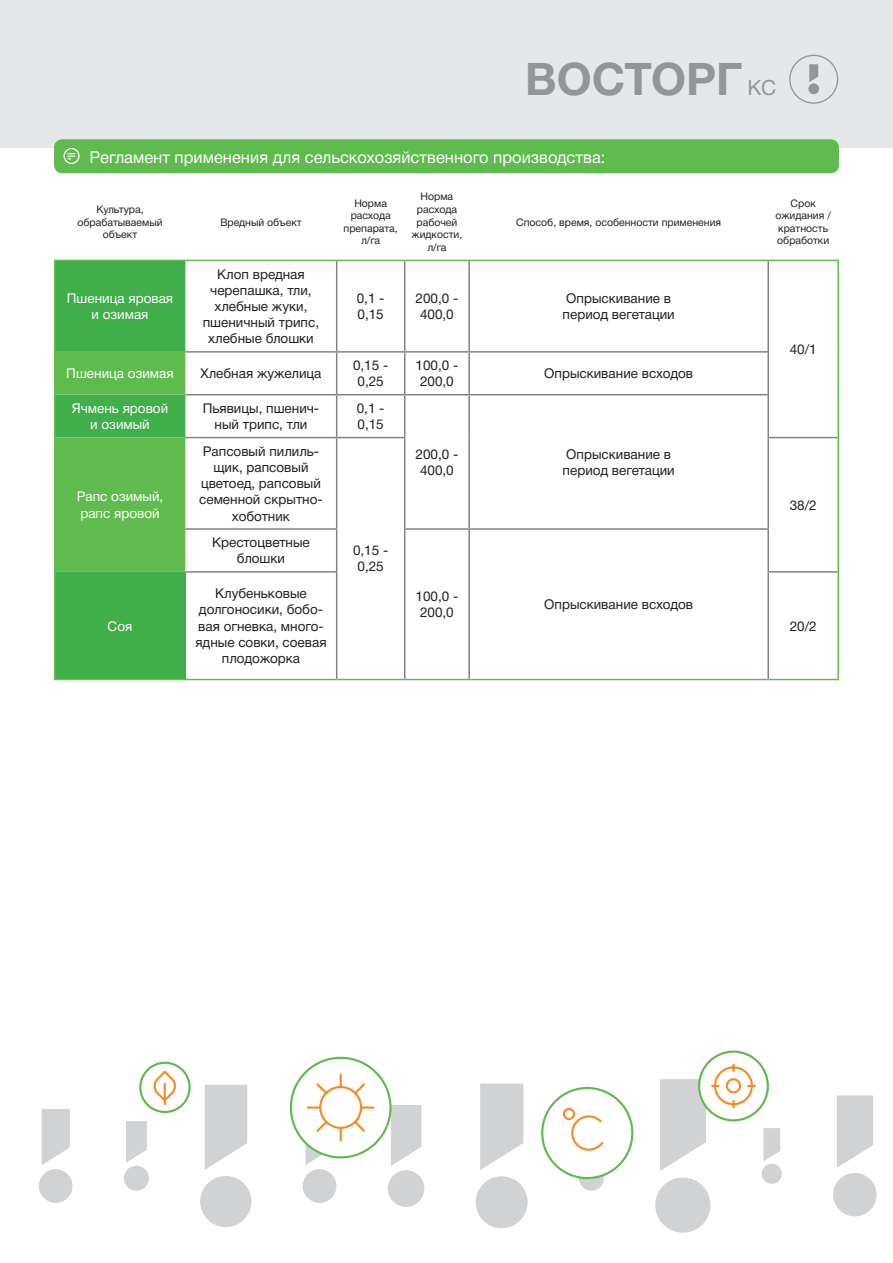
<style>
.page{position:relative;width:893px;height:1263px;background:#fff}
.page>*{position:absolute;margin:0;border:0;box-sizing:border-box;transform-origin:0 0}
.t1{font:700 45px "Helvetica Neue Cyr";color:#939598}
.t2{font:16.5px "Helvetica Neue Cyr";color:#fff}
.t3{font:13.5px/16.2px "Helvetica Neue Cyr";color:#231f20;text-align:center}
.t4{font:13.5px/16.2px "Helvetica Neue Cyr";color:#fff;text-align:center}
.t5{font:10.5px/12.6px "Helvetica Neue Cyr";color:#231f20;text-align:center}
.s1{font-weight:400;font-size:21px}
</style>
<div class="page">
<div style="left:0;top:0;width:893px;height:148px;background:#e6e7e9"></div>
<svg style="left:809px;top:64px;width:9px;height:18px"></svg>
<div style="left:808px;top:83px;width:11px;height:11px;background:#939598;border-radius:50%"></div>
<div style="left:789px;top:55px;width:49px;height:49px;border:1px solid #939598;border-radius:50%"></div>
<div style="left:54px;top:139px;width:785px;height:34px;background:#5fbb4e;border-radius:9px"></div>
<svg style="left:42px;top:1109px;width:28px;height:56px"></svg>
<div style="left:39px;top:1169px;width:34px;height:34px;background:#d1d2d4;border-radius:50%"></div>
<svg style="left:126px;top:1121px;width:21px;height:42px"></svg>
<div style="left:124px;top:1166px;width:25px;height:25px;background:#d1d2d4;border-radius:50%"></div>
<svg style="left:205px;top:1085px;width:42px;height:85px"></svg>
<div style="left:200px;top:1176px;width:51px;height:51px;background:#d1d2d4;border-radius:50%"></div>
<div style="left:303px;top:1169px;width:33px;height:34px;background:#d1d2d4;border-radius:50%"></div>
<svg style="left:391px;top:1105px;width:30px;height:61px"></svg>
<div style="left:388px;top:1170px;width:36px;height:37px;background:#d1d2d4;border-radius:50%"></div>
<svg style="left:480px;top:1084px;width:43px;height:86px"></svg>
<div style="left:476px;top:1176px;width:52px;height:52px;background:#d1d2d4;border-radius:50%"></div>
<div style="left:579px;top:1166px;width:25px;height:25px;background:#d1d2d4;border-radius:50%"></div>
<div style="left:655px;top:1177px;width:55px;height:56px;background:#d1d2d4;border-radius:50%"></div>
<svg style="left:763px;top:1128px;width:17px;height:33px"></svg>
<div style="left:762px;top:1164px;width:20px;height:20px;background:#d1d2d4;border-radius:50%"></div>
<svg style="left:837px;top:1095px;width:36px;height:73px"></svg>
<div style="left:833px;top:1173px;width:43px;height:43px;background:#d1d2d4;border-radius:50%"></div>
<svg style="left:63px;top:148px;width:17px;height:16px"></svg>
<svg style="left:56px;top:261px;width:129px;height:311px;background:#52b54c"></svg>
<div style="left:55px;top:572px;width:130px;height:107px;background:#40ae49"></div>
<hr style="left:336px;top:261px;width:1px;height:90px;background:#808285">
<hr style="left:404px;top:261px;width:1px;height:90px;background:#808285">
<hr style="left:468px;top:261px;width:2px;height:90px;background:#808285">
<hr style="left:767px;top:261px;width:2px;height:90px;background:#808285">
<hr style="left:185px;top:351px;width:152px;height:2px;background:#808285">
<hr style="left:337px;top:351px;width:68px;height:2px;background:#808285">
<hr style="left:336px;top:353px;width:1px;height:41px;background:#808285">
<hr style="left:405px;top:351px;width:64px;height:2px;background:#808285">
<hr style="left:404px;top:353px;width:1px;height:41px;background:#808285">
<hr style="left:469px;top:351px;width:300px;height:2px;background:#808285">
<hr style="left:468px;top:353px;width:2px;height:41px;background:#808285">
<hr style="left:767px;top:353px;width:2px;height:41px;background:#808285">
<hr style="left:185px;top:394px;width:152px;height:1px;background:#808285">
<hr style="left:337px;top:394px;width:68px;height:1px;background:#808285">
<hr style="left:336px;top:395px;width:1px;height:42px;background:#808285">
<hr style="left:405px;top:394px;width:64px;height:1px;background:#808285">
<hr style="left:404px;top:395px;width:1px;height:42px;background:#808285">
<hr style="left:469px;top:394px;width:300px;height:1px;background:#808285">
<hr style="left:468px;top:395px;width:2px;height:43px;background:#808285">
<hr style="left:767px;top:395px;width:2px;height:42px;background:#808285">
<hr style="left:185px;top:437px;width:152px;height:1px;background:#808285">
<hr style="left:337px;top:437px;width:68px;height:1px;background:#808285">
<hr style="left:336px;top:438px;width:1px;height:90px;background:#808285">
<hr style="left:404px;top:438px;width:1px;height:90px;background:#808285">
<hr style="left:468px;top:438px;width:2px;height:90px;background:#808285">
<hr style="left:767px;top:437px;width:70px;height:1px;background:#808285">
<hr style="left:767px;top:438px;width:2px;height:90px;background:#808285">
<hr style="left:185px;top:528px;width:152px;height:2px;background:#808285">
<hr style="left:336px;top:530px;width:1px;height:41px;background:#808285">
<hr style="left:404px;top:528px;width:65px;height:2px;background:#808285">
<hr style="left:404px;top:530px;width:1px;height:42px;background:#808285">
<hr style="left:469px;top:528px;width:300px;height:2px;background:#808285">
<hr style="left:468px;top:530px;width:2px;height:42px;background:#808285">
<hr style="left:767px;top:530px;width:2px;height:41px;background:#808285">
<hr style="left:185px;top:571px;width:152px;height:2px;background:#808285">
<hr style="left:336px;top:573px;width:1px;height:106px;background:#808285">
<hr style="left:404px;top:572px;width:1px;height:107px;background:#808285">
<hr style="left:468px;top:572px;width:2px;height:107px;background:#808285">
<hr style="left:767px;top:571px;width:70px;height:2px;background:#808285">
<hr style="left:767px;top:573px;width:2px;height:106px;background:#808285">
<hr style="left:54px;top:260px;width:131px;height:1px;background:#63bc4f">
<hr style="left:54px;top:261px;width:2px;height:91px;background:#63bc4f">
<hr style="left:185px;top:260px;width:152px;height:1px;background:#63bc4f">
<hr style="left:337px;top:260px;width:68px;height:1px;background:#63bc4f">
<hr style="left:405px;top:260px;width:64px;height:1px;background:#63bc4f">
<hr style="left:469px;top:260px;width:299px;height:1px;background:#63bc4f">
<hr style="left:768px;top:260px;width:71px;height:1px;background:#63bc4f">
<hr style="left:837px;top:261px;width:2px;height:91px;background:#63bc4f">
<hr style="left:837px;top:352px;width:2px;height:43px;background:#63bc4f">
<hr style="left:837px;top:395px;width:2px;height:43px;background:#63bc4f">
<hr style="left:54px;top:352px;width:2px;height:43px;background:#63bc4f">
<hr style="left:54px;top:395px;width:2px;height:43px;background:#63bc4f">
<hr style="left:54px;top:438px;width:2px;height:91px;background:#63bc4f">
<hr style="left:54px;top:529px;width:2px;height:43px;background:#63bc4f">
<hr style="left:337px;top:679px;width:68px;height:1px;background:#63bc4f">
<hr style="left:837px;top:438px;width:2px;height:91px;background:#63bc4f">
<hr style="left:837px;top:529px;width:2px;height:43px;background:#63bc4f">
<hr style="left:405px;top:679px;width:64px;height:1px;background:#63bc4f">
<hr style="left:469px;top:679px;width:299px;height:1px;background:#63bc4f">
<hr style="left:54px;top:572px;width:2px;height:107px;background:#63bc4f">
<hr style="left:54px;top:679px;width:131px;height:1px;background:#63bc4f">
<hr style="left:185px;top:679px;width:152px;height:1px;background:#63bc4f">
<hr style="left:837px;top:572px;width:2px;height:107px;background:#63bc4f">
<hr style="left:768px;top:679px;width:71px;height:1px;background:#63bc4f">
<svg style="left:140px;top:1063px;width:50px;height:49px"></svg>
<div style="left:139px;top:1062px;width:52px;height:51px;border:2px solid #5fbb4e;border-radius:50%"></div>
<svg style="left:151px;top:1069px;width:28px;height:37px"></svg>
<div style="left:290px;top:1057px;width:102px;height:101px;border:2px solid #5fbb4e;border-radius:50%"></div>
<svg style="left:306px;top:1072px;width:70px;height:93px"></svg>
<div style="left:542px;top:1088px;width:90px;height:90px;background:#fff;border-radius:50%"></div>
<div style="left:541px;top:1087px;width:92px;height:92px;border:2px solid #5fbb4e;border-radius:50%"></div>
<svg style="left:562px;top:1107px;width:42px;height:44px"></svg>
<svg style="left:699px;top:1051px;width:69px;height:69px"></svg>
<div style="left:698px;top:1050px;width:71px;height:71px;border:2px solid #5fbb4e;border-radius:50%"></div>
<svg style="left:660px;top:1062px;width:97px;height:109px"></svg>
<h1 class="t1" style="left:525px;top:55px;width:252px">ВОСТОРГ <span class="s1">КС</span></h1>
<p class="t2" style="left:90px;top:148px;width:517px">Регламент применения для сельскохозяйственного производства:</p>
<p class="t5" style="left:77px;top:203px;width:87px">Культура, обрабатываемый объект</p>
<p class="t5" style="left:344px;top:197px;width:56px">Норма расхода препарата, л/га</p>
<p class="t5" style="left:412px;top:190px;width:52px">Норма расхода рабочей жидкости, л/га</p>
<p class="t5" style="left:220px;top:216px;width:83px">Вредный объект</p>
<p class="t5" style="left:516px;top:216px;width:206px">Способ, время, особенности применения</p>
<p class="t4" style="left:67px;top:290px;width:108px">Пшеница яровая и озимая</p>
<p class="t3" style="left:203px;top:266px;width:118px">Клоп вредная черепашка, тли, хлебные жуки, пшеничный трипс, хлебные блошки</p>
<p class="t3" style="left:357px;top:290px;width:29px;text-align:left">0,1 -<br>0,15</p>
<p class="t3" style="left:415px;top:290px;width:44px">200,0 -<br>400,0</p>
<p class="t3" style="left:563px;top:290px;width:114px;text-align:left">Опрыскивание в период вегетации</p>
<p class="t4" style="left:66px;top:365px;width:109px">Пшеница озимая</p>
<p class="t3" style="left:200px;top:365px;width:122px">Хлебная жужелица</p>
<p class="t3" style="left:353px;top:357px;width:37px">0,15 -<br>0,25</p>
<p class="t3" style="left:415px;top:357px;width:44px">100,0 -<br>200,0</p>
<p class="t3" style="left:544px;top:365px;width:150px">Опрыскивание всходов</p>
<p class="t4" style="left:72px;top:400px;width:98px">Ячмень яровой и озимый</p>
<p class="t3" style="left:203px;top:400px;width:118px">Пьявицы, пшенич&shy;ный трипс, тли</p>
<p class="t3" style="left:357px;top:400px;width:29px;text-align:left">0,1 -<br>0,15</p>
<p class="t3" style="left:415px;top:446px;width:44px">200,0 -<br>400,0</p>
<p class="t3" style="left:563px;top:446px;width:114px;text-align:left">Опрыскивание в период вегетации</p>
<p class="t4" style="left:77px;top:489px;width:88px;text-align:left">Рапс озимый, рапс яровой</p>
<p class="t3" style="left:199px;top:443px;width:125px">Рапсовый пилиль&shy;щик, рапсовый цветоед, рапсовый семенной скрытно&shy;хоботник</p>
<p class="t4" style="left:108px;top:618px;width:26px">Соя</p>
<p class="t3" style="left:212px;top:534px;width:99px">Крестоцветные блошки</p>
<p class="t3" style="left:195px;top:585px;width:133px">Клубеньковые долгоносики, бобо&shy;вая огневка, много&shy;ядные совки, соевая плодожорка</p>
<p class="t3" style="left:353px;top:542px;width:37px">0,15 -<br>0,25</p>
<p class="t3" style="left:415px;top:588px;width:44px">100,0 -<br>200,0</p>
<p class="t3" style="left:544px;top:596px;width:150px">Опрыскивание всходов</p>
<p class="t5" style="left:776px;top:197px;width:57px">Срок ожидания / кратность обработки</p>
<p class="t3" style="left:790px;top:341px;width:29px">40/1</p>
<p class="t3" style="left:790px;top:497px;width:29px">38/2</p>
<p class="t3" style="left:790px;top:618px;width:29px">20/2</p>
</div>
